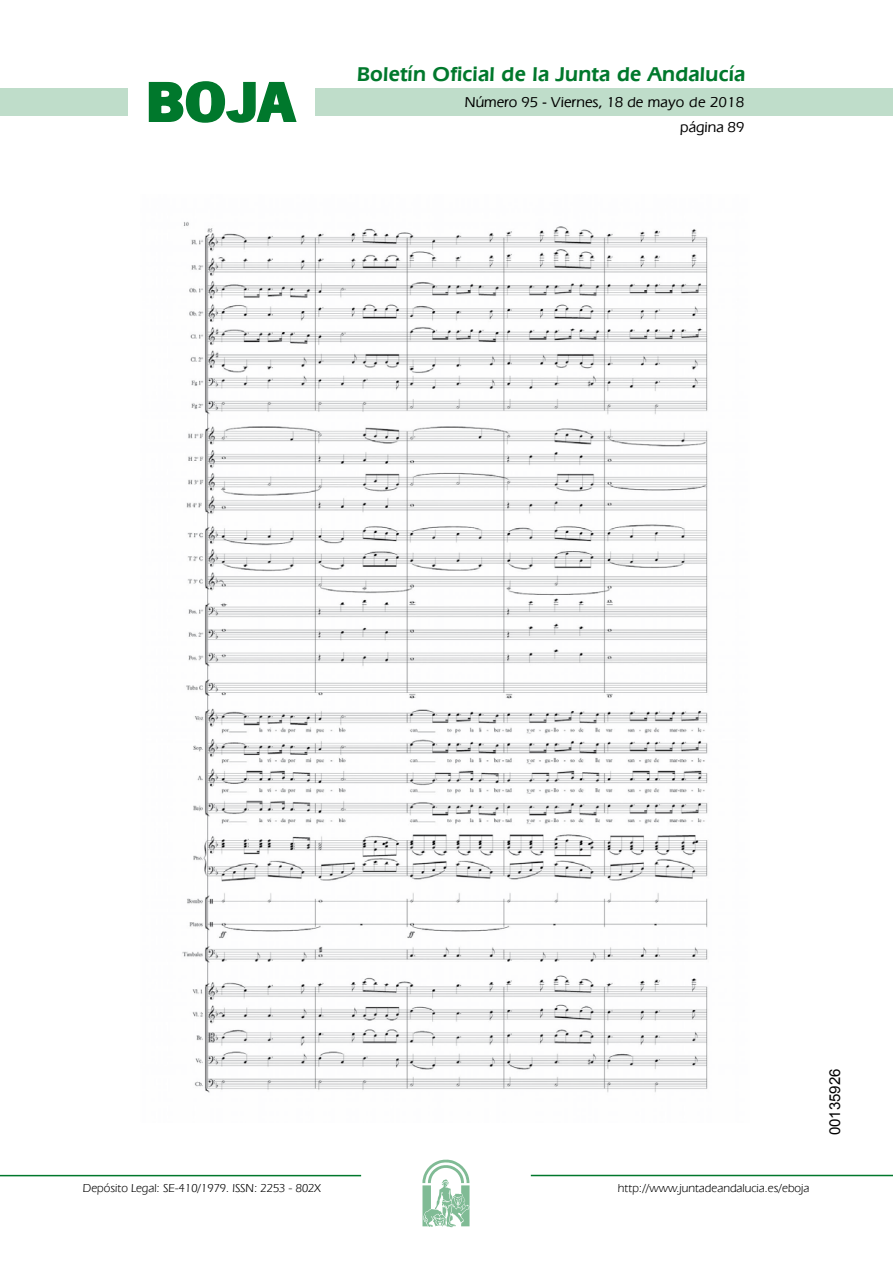
<style>
.page{position:relative;width:893px;height:1263px;background:#fff}
.page>*{position:absolute;margin:0;border:0;box-sizing:border-box;transform-origin:0 0}
.t1{font:700 57.75px "News Got T";color:#00782c;scale:1.14 1}
.t2{font:600 21px "Eras IT Cby BT";letter-spacing:.01em;color:#00782c}
.t3{font:500 15px/24.5px "Eras IT Cby BT";color:#000;text-align:right}
.t4{font:15px "Arial";color:#000}
.t5{font:12px "Eras IT Cby BT";color:#000}
</style>
<div class="page">
<div style="left:315px;top:88px;width:577px;height:28px;background:#bfddca"></div>
<div style="left:0;top:88px;width:128px;height:28px;background:#bfddca"></div>
<hr style="left:0;top:1175px;width:361px;height:1px;background:#00782c">
<svg style="left:422px;top:1159px;width:47px;height:68px"></svg>
<hr style="left:531px;top:1175px;width:361px;height:1px;background:#00782c">
<svg style="left:148px;top:81px;width:149px;height:42px"></svg>
<img style="left:182px;top:222px;width:526px;height:871px">
<h1 class="t1" style="left:145px;top:68px;width:133px">BOJA</h1>
<h2 class="t2" style="left:357px;top:62px;width:390px">Boletín Oficial de la Junta de Andalucía</h2>
<p class="t3" style="left:465px;top:90px;width:281px">Número 95 - Viernes, 18 de mayo de 2018 página 89</p>
<p class="t5" style="left:83px;top:1181px;width:239px">Depósito Legal: SE-410/1979. ISSN: 2253 - 802X</p>
<p class="t5" style="left:618px;top:1181px;width:193px">http://www.juntadeandalucia.es/eboja</p>
<p class="t4" style="left:825px;top:1135px;width:68px;rotate:-90deg">00135926</p>
</div>
